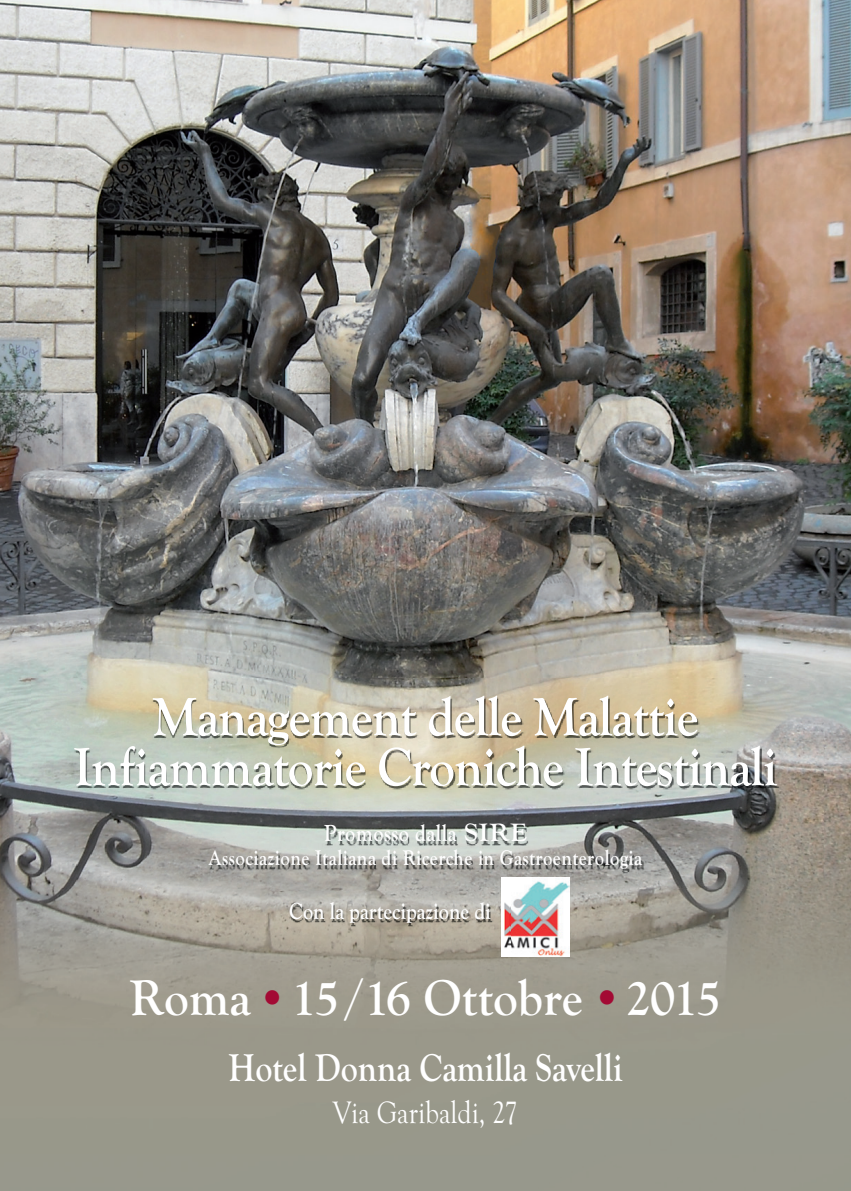
<style>
.page{position:relative;width:851px;height:1191px;background:#fff}
.page>*{position:absolute;margin:0;border:0;box-sizing:border-box;transform-origin:0 0}
.t1{font:700 56px/50px "Goudy Old Style T";letter-spacing:-.02em;color:#fff;text-align:center;scale:.92 1}
.t2{font:700 52px "Goudy Old Style T";color:#fff;scale:.95 1}
.t3{font:700 40px "Goudy Old Style T";color:#fff;scale:.85 1}
.t4{font:32px "Goudy Old Style T";color:#fff;scale:.85 1}
.t5{font:700 24px "Goudy Old Style T";color:#fff;scale:.85 1}
.t6{font:700 24px "Goudy Old Style T";letter-spacing:.025em;color:#fff;scale:.85 1}
.t7{font:700 22px "Goudy Old Style T";letter-spacing:.025em;color:#fff;scale:.85 1}
.s1{font-size:26px}
.s2{color:#a30a34}
</style>
<div class="page">
<img style="left:0;top:0;width:850px;height:1191px">
<img style="left:31px;top:679px;width:792px;height:210px">
<img style="left:501px;top:877px;width:68px;height:79px">
<img style="left:266px;top:891px;width:244px;height:86px">
<img style="left:501px;top:891px;width:9px;height:65px">
<p class="t1" style="left:74px;top:691px;width:766px">Management delle Malattie<br>Infiammatorie Croniche Intestinali</p>
<p class="t6" style="left:324px;top:819px;width:240px">Promosso dalla <span class="s1">SIRE</span></p>
<p class="t7" style="left:209px;top:845px;width:511px">Associazione Italiana di Ricerche in Gastroenterologia</p>
<p class="t5" style="left:289px;top:896px;width:239px">Con la partecipazione di</p>
<p class="t2" style="left:130px;top:966px;width:624px">Roma<span class="s2">•</span>15/16 Ottobre<span class="s2">•</span>2015</p>
<p class="t3" style="left:228px;top:1043px;width:465px">Hotel Donna Camilla Savelli</p>
<p class="t4" style="left:333px;top:1093px;width:219px">Via Garibaldi, 27</p>
</div>
